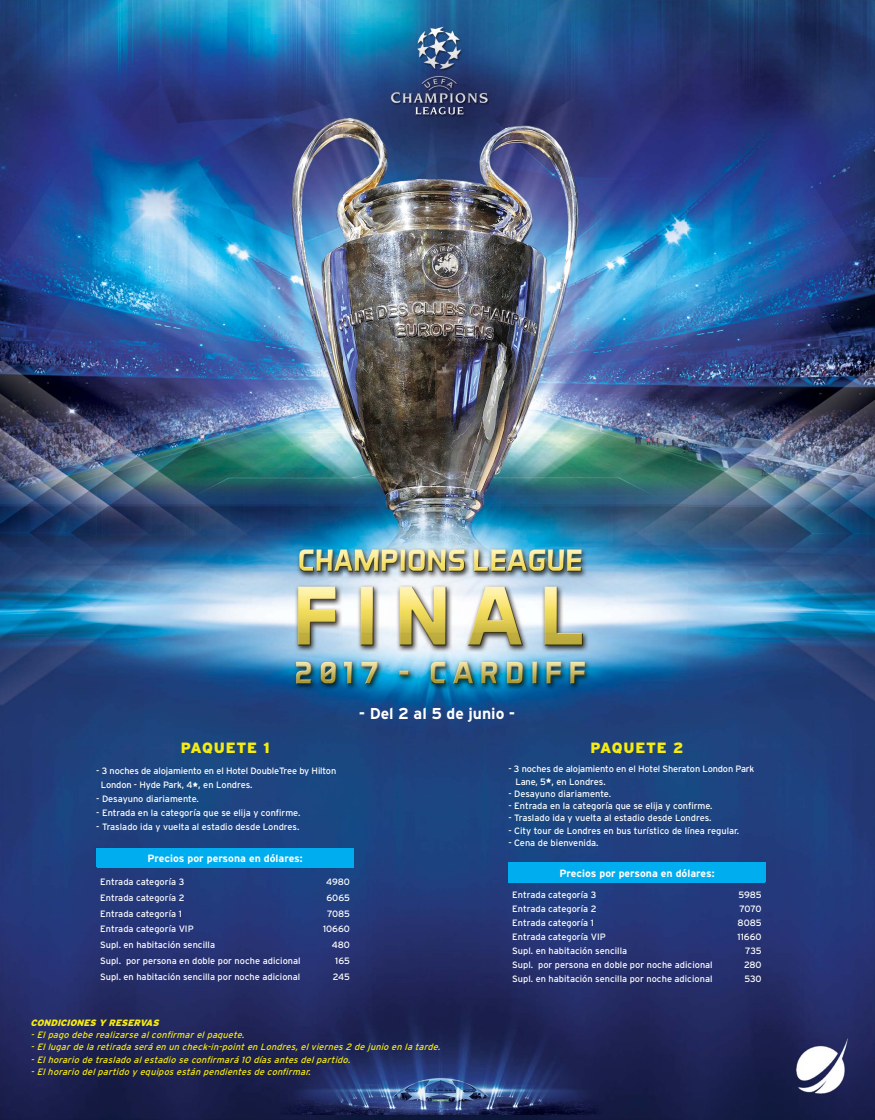
<style>
.page{position:relative;width:875px;height:1120px;background:#fff}
.page>*{position:absolute;margin:0;border:0;box-sizing:border-box;transform-origin:0 0}
.t1{font:700 15.75px "Interstate";color:#fff}
.t2{font:900 14.88px "Interstate";letter-spacing:.05em;color:#f7ec0f}
.t3{font:700 10.5px "Interstate";color:#fff}
.t4{font:9.19px/14px "Interstate";color:#fff}
.t5{font:italic 9.19px/12.2px "Interstate";color:#f7ec0f}
.t6{font:italic 900 9.19px "Interstate";color:#f7ec0f}
.s1{font-size:9.62px}
</style>
<div class="page">
<img style="left:0;top:0;width:687px;height:1120px">
<img style="left:687px;top:0;width:188px;height:1058px">
<img style="left:687px;top:1058px;width:126px;height:62px">
<img style="left:844px;top:1058px;width:31px;height:62px">
<img style="left:813px;top:1094px;width:31px;height:26px">
<div style="left:97px;top:848px;width:257px;height:19px;background:#00aeef"></div>
<hr style="left:96px;top:848px;width:212px;height:1px;background:#00aeef">
<svg style="left:96px;top:849px;width:1px;height:18px"></svg>
<div style="left:509px;top:863px;width:256px;height:19px;background:#00aeef"></div>
<svg style="left:508px;top:863px;width:1px;height:19px"></svg>
<svg style="left:765px;top:863px;width:1px;height:19px"></svg>
<img style="left:797px;top:1039px;width:51px;height:55px">
<h2 class="t2" style="left:181px;top:743px;width:90px">PAQUETE 1</h2>
<p class="t4" style="left:101px;top:765px;width:237px;text-indent:-5px">- 3 noches de alojamiento en el Hotel DoubleTree by Hilton<br>London - Hyde Park, 4<sup>a</sup><span class="s1">,</span> en Londres.</p>
<p class="t4" style="left:96px;top:793px;width:104px">- Desayuno diariamente.</p>
<p class="t4" style="left:96px;top:807px;width:206px">- Entrada en la categoría que se elija y confirme.</p>
<p class="t4" style="left:96px;top:821px;width:205px">- Traslado ida y vuelta al estadio desde Londres.</p>
<p class="t3" style="left:147px;top:852px;width:157px">Precios por persona en dólares:</p>
<p class="t4" style="left:100px;top:875px;width:202px;line-height:15.8px">Entrada categoría 3<br>Entrada categoría 2<br>Entrada categoría 1<br>Entrada categoría VIP<br>Supl. en habitación sencilla<br>Supl. por persona en doble por noche adicional<br>Supl. en habitación sencilla por noche adicional</p>
<p class="t4" style="left:323px;top:875px;width:28px;line-height:15.8px;text-align:right">4980<br>6065<br>7085<br>10660<br>480<br>165<br>245</p>
<h1 class="t1" style="left:359px;top:704px;width:158px">- Del 2 al 5 de junio -</h1>
<h2 class="t2" style="left:590px;top:743px;width:95px">PAQUETE 2</h2>
<p class="t4" style="left:515px;top:764px;width:241px;line-height:12.2px;text-indent:-7px">- 3 noches de alojamiento en el Hotel Sheraton London Park<br>Lane, 5<sup>a</sup><span class="s1">,</span> en Londres.</p>
<p class="t4" style="left:508px;top:788px;width:104px">- Desayuno diariamente.</p>
<p class="t4" style="left:508px;top:800px;width:206px">- Entrada en la categoría que se elija y confirme.</p>
<p class="t4" style="left:508px;top:812px;width:205px">- Traslado ida y vuelta al estadio desde Londres.</p>
<p class="t4" style="left:508px;top:824px;width:232px">- City tour de Londres en bus turístico de línea regular.</p>
<p class="t4" style="left:508px;top:837px;width:92px">- Cena de bienvenida.</p>
<p class="t3" style="left:559px;top:867px;width:157px">Precios por persona en dólares:</p>
<p class="t4" style="left:512px;top:888px;width:202px">Entrada categoría 3<br>Entrada categoría 2<br>Entrada categoría 1<br>Entrada categoría VIP<br>Supl. en habitación sencilla<br>Supl. por persona en doble por noche adicional<br>Supl. en habitación sencilla por noche adicional</p>
<p class="t4" style="left:738px;top:888px;width:26px;text-align:right">5985<br>7070<br>8085<br>11660<br>735<br>280<br>530</p>
<p class="t6" style="left:31px;top:1019px;width:132px">CONDICIONES Y RESERVAS</p>
<p class="t5" style="left:31px;top:1030px;width:413px">-Elpago debe realizarse alconfirmar elpaquete.<br>-Ellugar de la retirada será en un check-in-pointen Londres,elviernes 2 de junio en la tarde. -Elhorario de traslado alestadio se confirmará 10 días antes delpartido.<br>-Elhorario delpartido y equipos están pendientes de confirmar.</p>
</div>
